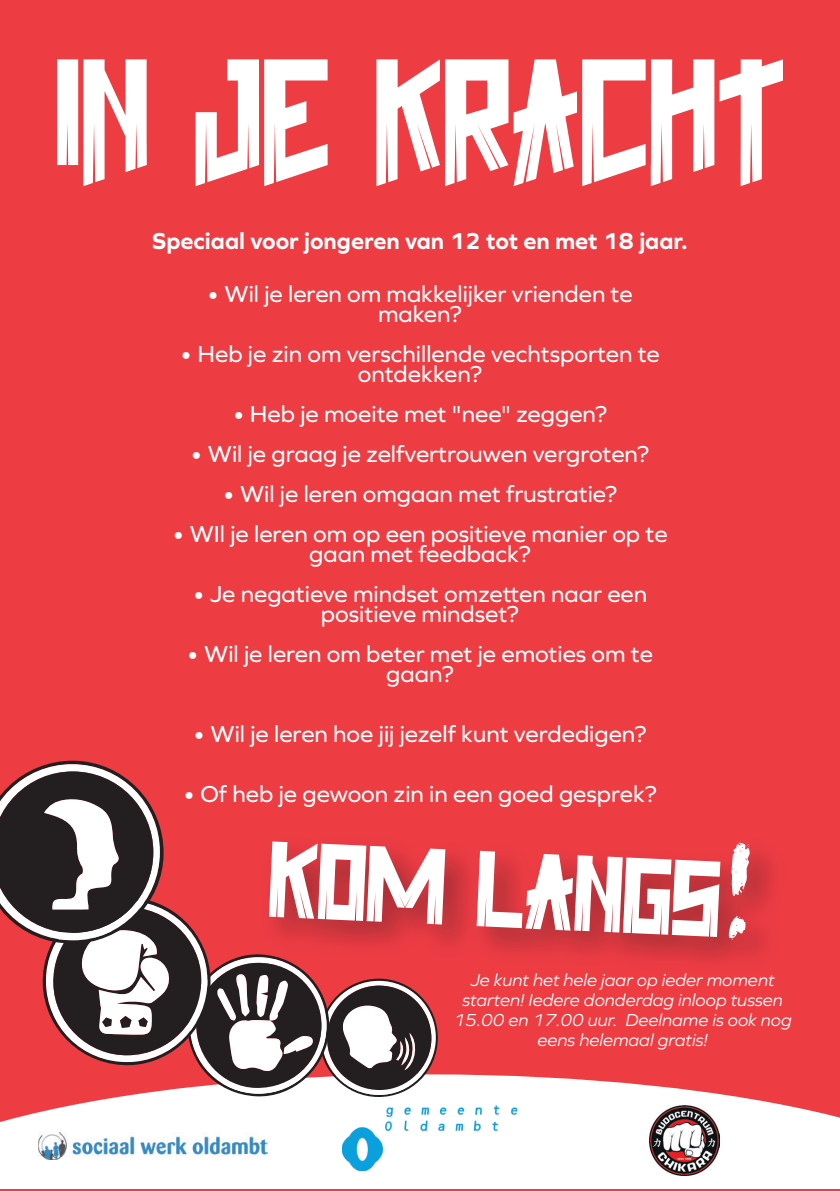
<style>
.page{position:relative;width:840px;height:1191px;background:#fff}
.page>*{position:absolute;margin:0;border:0;box-sizing:border-box;transform-origin:0 0}
.t1{font:156.4px "Brackley Demo";color:#fff}
.t2{font:111.4px "Brackley Demo";color:#fff}
.t3{font:24px/20px "Graphie";color:#fff;text-align:center}
.t4{font:700 24px "Graphie";color:#fff}
.t5{font:italic 18px/20px "Graphie";color:#fff;text-align:center}
.s1{font-family:"Chalkduster"}
</style>
<div class="page">
<div style="left:0;top:0;width:839px;height:1191px;background:#ee3c43"></div>
<svg style="left:0;top:1074px;width:839px;height:114px;background:#fce9ea"></svg>
<img style="left:342px;top:1105px;width:174px;height:65px">
<img style="left:649px;top:1105px;width:70px;height:70px">
<img style="left:39px;top:1132px;width:228px;height:27px">
<img style="left:500px;top:805px;width:101px;height:2px">
<svg style="left:0;top:760px;width:438px;height:338px"></svg>
<h1 class="t1" style="left:54px;top:0;width:732px">iN JE KRACHT</h1>
<p class="t4" style="left:152px;top:226px;width:537px">Speciaal voor jongeren van 12 tot en met 18 jaar.</p>
<p class="t3" style="left:207px;top:283px;width:426px">• Wil je leren om makkelijker vrienden te maken?</p>
<p class="t3" style="left:180px;top:343px;width:481px">• Heb je zin om verschillende vechtsporten te ontdekken?</p>
<p class="t3" style="left:232px;top:403px;width:376px">• Heb je moeite met "nee" zeggen?</p>
<p class="t3" style="left:190px;top:443px;width:460px">• Wil je graag je zelfvertrouwen vergroten?</p>
<p class="t3" style="left:223px;top:483px;width:395px">• Wil je leren omgaan met frustratie?</p>
<p class="t3" style="left:172px;top:523px;width:496px">• WIl je leren om op een positieve manier op te gaan met feedback?</p>
<p class="t3" style="left:193px;top:583px;width:456px">• Je negatieve mindset omzetten naar een positieve mindset?</p>
<p class="t3" style="left:187px;top:643px;width:467px">• Wil je leren om beter met je emoties om te gaan?</p>
<p class="t3" style="left:193px;top:723px;width:454px">• Wil je leren hoe jij jezelf kunt verdedigen?</p>
<p class="t3" style="left:183px;top:783px;width:474px">• Of heb je gewoon zin in een goed gesprek?</p>
<h2 class="t2" style="left:273px;top:798px;width:493px;rotate:3deg">kom langs<span class="s1">!</span></h2>
<p class="t5" style="left:453px;top:969px;width:340px">Je kunt het hele jaar op ieder moment starten! Iedere donderdag inloop tussen 15.00 en 17.00 uur. Deelname is ook nog eens helemaal gratis!</p>
</div>
